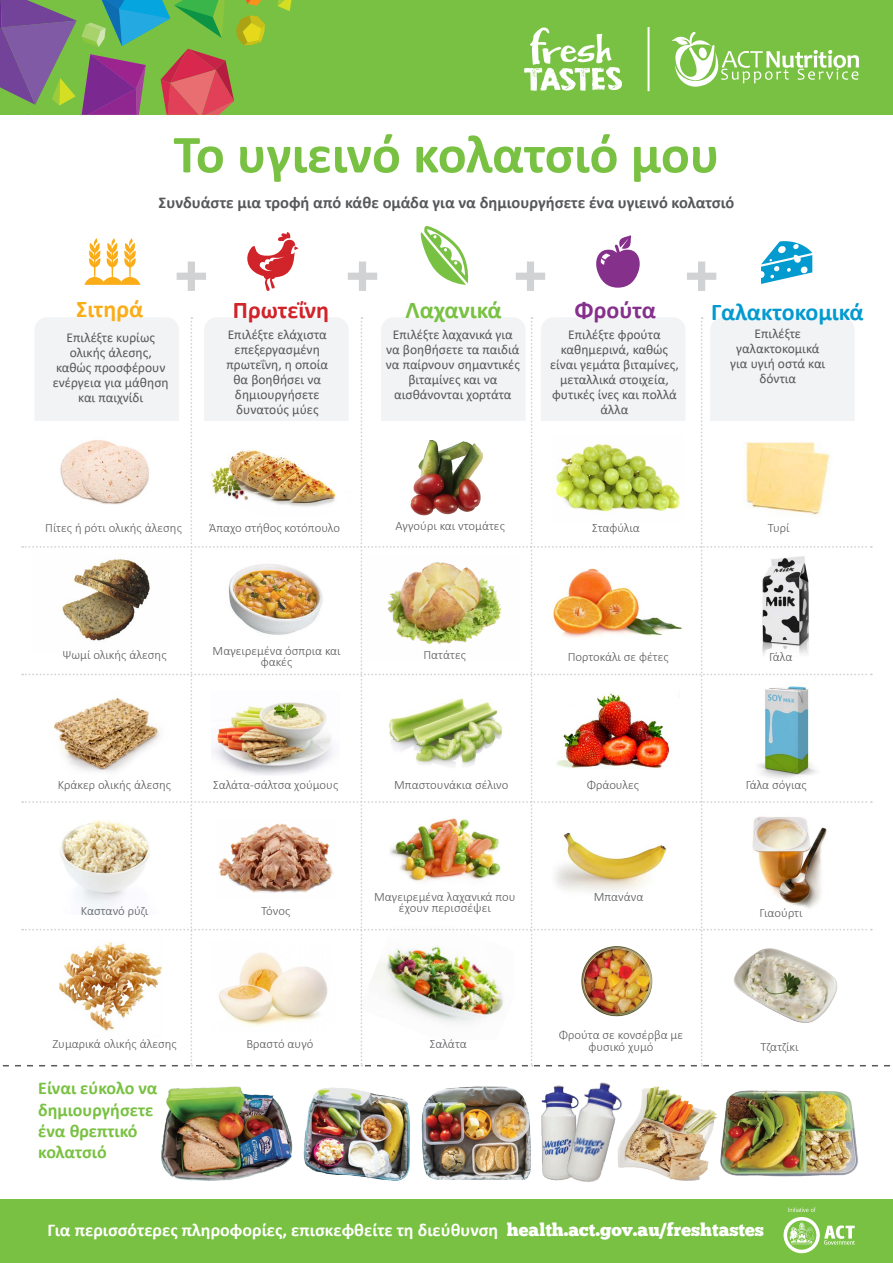
<style>
.page{position:relative;width:893px;height:1263px;background:#fff}
.page>*{position:absolute;margin:0;border:0;box-sizing:border-box;transform-origin:0 0}
.t1{font:700 54px "Calibri";color:#79c142}
.t2{font:700 24px "Calibri";color:#039ad0}
.t3{font:700 24px "Calibri";color:#d1232a}
.t4{font:700 24px "Calibri";color:#79c142}
.t5{font:700 24px "Calibri";color:#faad19}
.t6{font:700 24px "Calibri";color:#85318c}
.t7{font:700 18px "Calibri";color:#fff}
.t8{font:700 18px/21px "Calibri";color:#79c142}
.t9{font:700 16.5px "Calibri";color:#57585a}
.t10{font:13.5px/15px "Calibri";color:#57585a;text-align:center}
.t11{font:300 12.75px/11.6px "Calibri";color:#57585a;text-align:center}
.s1{font-family:"Chunk Five";font-weight:400}
</style>
<div class="page">
<div style="left:0;top:0;width:893px;height:115px;background:#79c142"></div>
<svg style="left:278px;top:0;width:14px;height:11px"></svg>
<svg style="left:0;top:0;width:265px;height:115px"></svg>
<div style="left:0;top:1199px;width:893px;height:64px;background:#79c142"></div>
<svg style="left:524px;top:28px;width:98px;height:63px"></svg>
<hr style="left:647px;top:27px;width:3px;height:64px;background:#fff">
<svg style="left:177px;top:262px;width:29px;height:29px"></svg>
<svg style="left:348px;top:262px;width:29px;height:29px"></svg>
<svg style="left:516px;top:262px;width:29px;height:29px"></svg>
<svg style="left:687px;top:262px;width:29px;height:29px"></svg>
<svg style="left:85px;top:238px;width:55px;height:47px"></svg>
<svg style="left:247px;top:232px;width:51px;height:59px"></svg>
<svg style="left:421px;top:226px;width:47px;height:59px"></svg>
<svg style="left:596px;top:235px;width:44px;height:53px"></svg>
<img style="left:421px;top:1086px;width:109px;height:94px">
<img style="left:161px;top:1086px;width:132px;height:95px">
<img style="left:725px;top:1090px;width:133px;height:87px">
<img style="left:541px;top:1085px;width:20px;height:96px">
<img style="left:561px;top:1082px;width:56px;height:100px">
<img style="left:617px;top:1086px;width:108px;height:95px">
<img style="left:303px;top:1087px;width:108px;height:94px">
<svg style="left:671px;top:32px;width:188px;height:55px"></svg>
<svg style="left:761px;top:241px;width:51px;height:43px"></svg>
<img style="left:2px;top:317px;width:888px;height:749px">
<svg style="left:783px;top:1207px;width:72px;height:46px"></svg>
<p class="t1" style="left:173px;top:116px;width:547px">Το υγιεινό κολατσιό μου</p>
<p class="t9" style="left:159px;top:191px;width:577px">Συνδυάστε μια τροφή από κάθε ομάδα για να δημιουργήσετε ένα υγιεινό κολατσιό</p>
<p class="t5" style="left:76px;top:292px;width:69px">Σιτηρά</p>
<p class="t3" style="left:233px;top:293px;width:98px">Πρωτεΐνη</p>
<p class="t4" style="left:406px;top:293px;width:98px">Λαχανικά</p>
<p class="t6" style="left:575px;top:293px;width:83px">Φρούτα</p>
<p class="t2" style="left:711px;top:295px;width:154px">Γαλακτοκομικά</p>
<p class="t10" style="left:53px;top:330px;width:117px">Επιλέξτε κυρίως ολικής άλεσης, καθώς προσφέρουν ενέργεια για μάθηση και παιχνίδι</p>
<p class="t10" style="left:226px;top:327px;width:103px">Επιλέξτε ελάχιστα επεξεργασμένη πρωτεΐνη, η οποία θα βοηθήσει να δημιουργήσετε δυνατούς μύες</p>
<p class="t10" style="left:386px;top:327px;width:136px">Επιλέξτε λαχανικά για να βοηθήσετε τα παιδιά να παίρνουν σημαντικές βιταμίνες και να αισθάνονται χορτάτα</p>
<p class="t10" style="left:550px;top:327px;width:130px">Επιλέξτε φρούτα καθημερινά, καθώς είναι γεμάτα βιταμίνες, μεταλλικά στοιχεία, φυτικές ίνες και πολλά άλλα</p>
<p class="t10" style="left:730px;top:325px;width:97px">Επιλέξτε γαλακτοκομικά για υγιή οστά και δόντια</p>
<p class="t11" style="left:45px;top:522px;width:138px">Πίτες ή ρότι ολικής άλεσης</p>
<p class="t11" style="left:209px;top:522px;width:132px">Άπαχο στήθος κοτόπουλο</p>
<p class="t11" style="left:396px;top:520px;width:111px">Αγγούρι και ντομάτες</p>
<p class="t11" style="left:592px;top:522px;width:49px">Σταφύλια</p>
<p class="t11" style="left:768px;top:522px;width:23px">Τυρί</p>
<p class="t11" style="left:63px;top:649px;width:105px">Ψωμί ολικής άλεσης</p>
<p class="t11" style="left:213px;top:644px;width:129px">Μαγειρεμένα όσπρια και</p>
<p class="t11" style="left:261px;top:656px;width:33px">φακές</p>
<p class="t11" style="left:423px;top:649px;width:44px">Πατάτες</p>
<p class="t11" style="left:568px;top:650px;width:103px">Πορτοκάλι σε φέτες</p>
<p class="t11" style="left:769px;top:650px;width:25px">Γάλα</p>
<p class="t11" style="left:58px;top:779px;width:115px">Κράκερ ολικής άλεσης</p>
<p class="t11" style="left:213px;top:779px;width:127px">Σαλάτα-σάλτσα χούμους</p>
<p class="t11" style="left:394px;top:779px;width:116px">Μπαστουνάκια σέλινο</p>
<p class="t11" style="left:587px;top:779px;width:54px">Φράουλες</p>
<p class="t11" style="left:746px;top:779px;width:62px">Γάλα σόγιας</p>
<p class="t11" style="left:81px;top:905px;width:69px">Καστανό ρύζι</p>
<p class="t11" style="left:261px;top:905px;width:31px">Τόνος</p>
<p class="t11" style="left:374px;top:891px;width:143px">Μαγειρεμένα λαχανικά που έχουν περισσέψει</p>
<p class="t11" style="left:594px;top:891px;width:51px">Μπανάνα</p>
<p class="t11" style="left:52px;top:1038px;width:126px">Ζυμαρικά ολικής άλεσης</p>
<p class="t11" style="left:246px;top:1038px;width:69px">Βραστό αυγό</p>
<p class="t11" style="left:430px;top:1038px;width:38px">Σαλάτα</p>
<p class="t11" style="left:559px;top:1029px;width:126px">Φρούτα σε κονσέρβα με φυσικό χυμό</p>
<p class="t8" style="left:38px;top:1078px;width:121px">Είναι εύκολο να δημιουργήσετε ένα θρεπτικό κολατσιό</p>
<p class="t11" style="left:760px;top:907px;width:44px">Γιαούρτι</p>
<p class="t11" style="left:760px;top:1041px;width:39px">Τζατζίκι</p>
<p class="t7" style="left:47px;top:1217px;width:718px">Για περισσότερες πληροφορίες, επισκεφθείτε τη διεύθυνση <span class="s1">health.act.gov.au/freshtastes</span></p>
</div>
